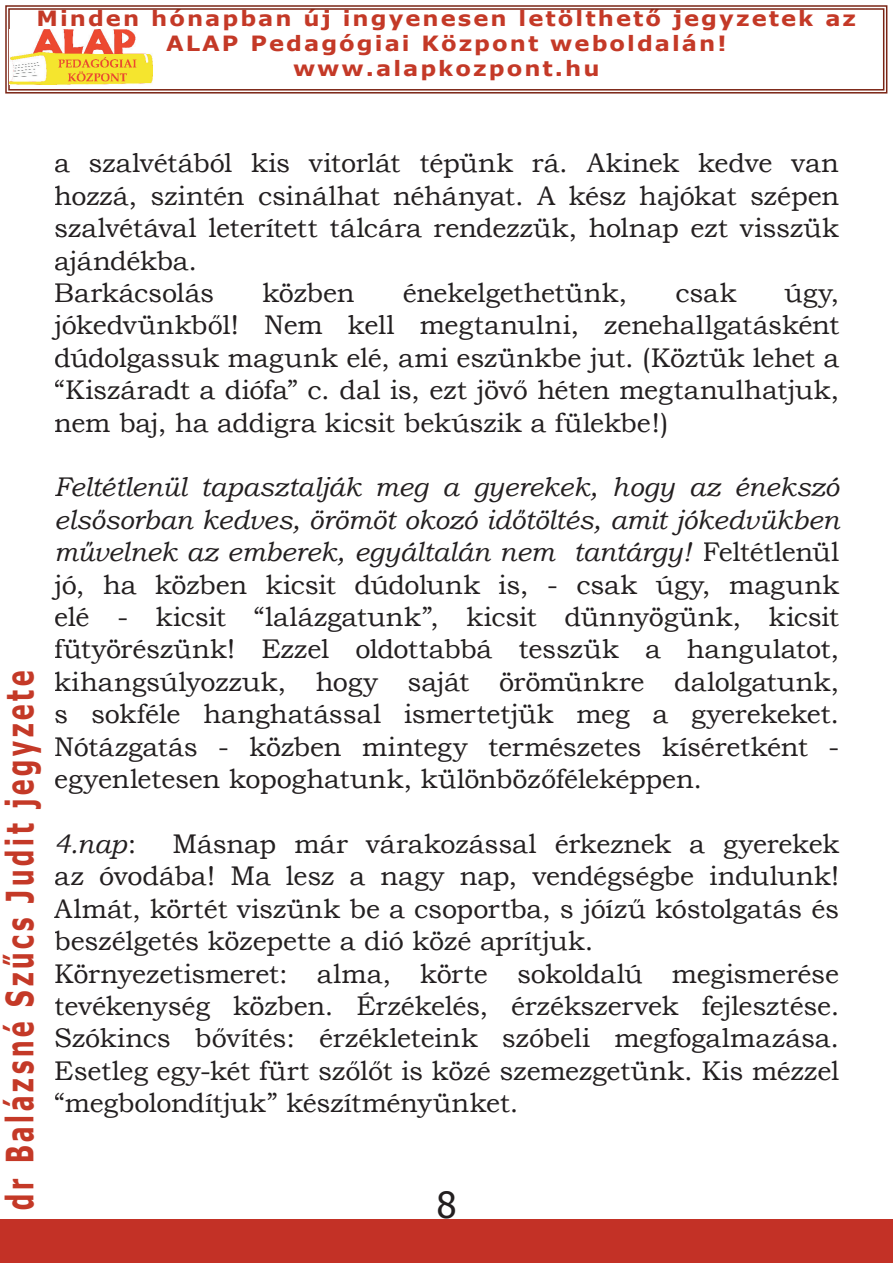
<style>
.page{position:relative;width:893px;height:1263px;background:#fff}
.page>*{position:absolute;margin:0;border:0;box-sizing:border-box;transform-origin:0 0}
.t1{font:700 37.5px "Tahoma";letter-spacing:.15em;color:#c43927;scale:.68 1}
.t2{font:36px "Tahoma";color:#231f20}
.t3{font:27px/32.4px "Bookman Old Style";letter-spacing:-.005em;color:#231f20}
.t4{font:italic 27px "Bookman Old Style";color:#231f20}
.t5{font:700 21px/25.2px "Verdana";letter-spacing:.09em;color:#c43927;text-align:center;scale:1.08 1}
.s1{font-style:italic}
.s2{font-style:normal}
</style>
<div class="page">
<svg style="left:5px;top:5px;width:882px;height:89px"></svg>
<svg style="left:8px;top:8px;width:876px;height:83px"></svg>
<img style="left:10px;top:29px;width:143px;height:55px">
<div style="left:0;top:1219px;width:893px;height:44px;background:#c33126"></div>
<p class="t5" style="left:36px;top:5px;width:760px">Minden hónapban új ingyenesen letölthető jegyzetek az<br>ALAP Pedagógiai Központ weboldalán! www.alapkozpont.hu</p>
<h1 class="t1" style="left:-6px;top:1210px;width:794px;rotate:-90deg">dr Balázsné Szűcs Judit jegyzete</h1>
<p class="t3" style="left:54px;top:147px;width:787px">a szalvétából kis vitorlát tépünk rá. Akinek kedve van hozzá, szintén csinálhat néhányat. A kész hajókat szépen szalvétával leterített tálcára rendezzük, holnap ezt visszük ajándékba.<br>Barkácsolás</p>
<p class="t3" style="left:262px;top:277px;width:94px">közben</p>
<p class="t3" style="left:403px;top:277px;width:226px">énekelgethetünk,</p>
<p class="t3" style="left:675px;top:277px;width:63px">csak</p>
<p class="t3" style="left:54px;top:277px;width:787px;text-align:justify;text-indent:730px">úgy, jókedvünkből! Nem kell megtanulni, zenehallgatásként dúdolgassuk magunk elé, ami eszünkbe jut. (Köztük lehet a “Kiszáradt a diófa” c. dal is, ezt jövő héten megtanulhatjuk, nem baj, ha addigra kicsit bekúszik a fülekbe!)</p>
<p class="t3" style="left:54px;top:471px;width:786px;text-align:justify"><span class="s1">Feltétlenül tapasztalják meg a gyerekek, hogy az énekszó elsősorban kedves, örömöt okozó időtöltés, amit jókedvükben művelnek az emberek, egyáltalán nem tantárgy!</span> Feltétlenül jó, ha közben kicsit dúdolunk is, - csak úgy, magunk elé - kicsit “lalázgatunk”, kicsit dünnyögünk, kicsit fütyörészünk! Ezzel oldottabbá tesszük a hangulatot, kihangsúlyozzuk, hogy saját örömünkre dalolgatunk, s sokféle hanghatással ismertetjük meg a gyerekeket.<br>Nótázgatás - közben mintegy természetes kíséretként - egyenletesen kopoghatunk, különbözőféleképpen.</p>
<p class="t3" style="left:54px;top:828px;width:787px;text-indent:118px">Másnap már várakozással érkeznek a gyerekek az óvodába! Ma lesz a nagy nap, vendégségbe indulunk!<br>Almát, körtét viszünk be a csoportba, s jóízű kóstolgatás és beszélgetés közepette a dió közé aprítjuk.<br>Környezetismeret: alma, körte sokoldalú megismerése tevékenység közben. Érzékelés, érzékszervek fejlesztése.<br>Szókincs bővítés: érzékleteink szóbeli megfogalmazása.<br>Esetleg egy-két fürt szőlőt is közé szemezgetünk. Kis mézzel “megbolondítjuk” készítményünket.</p>
<p class="t4" style="left:54px;top:825px;width:84px">4.nap<span class="s2">:</span></p>
<h2 class="t2" style="left:437px;top:1181px;width:21px">8</h2>
</div>
